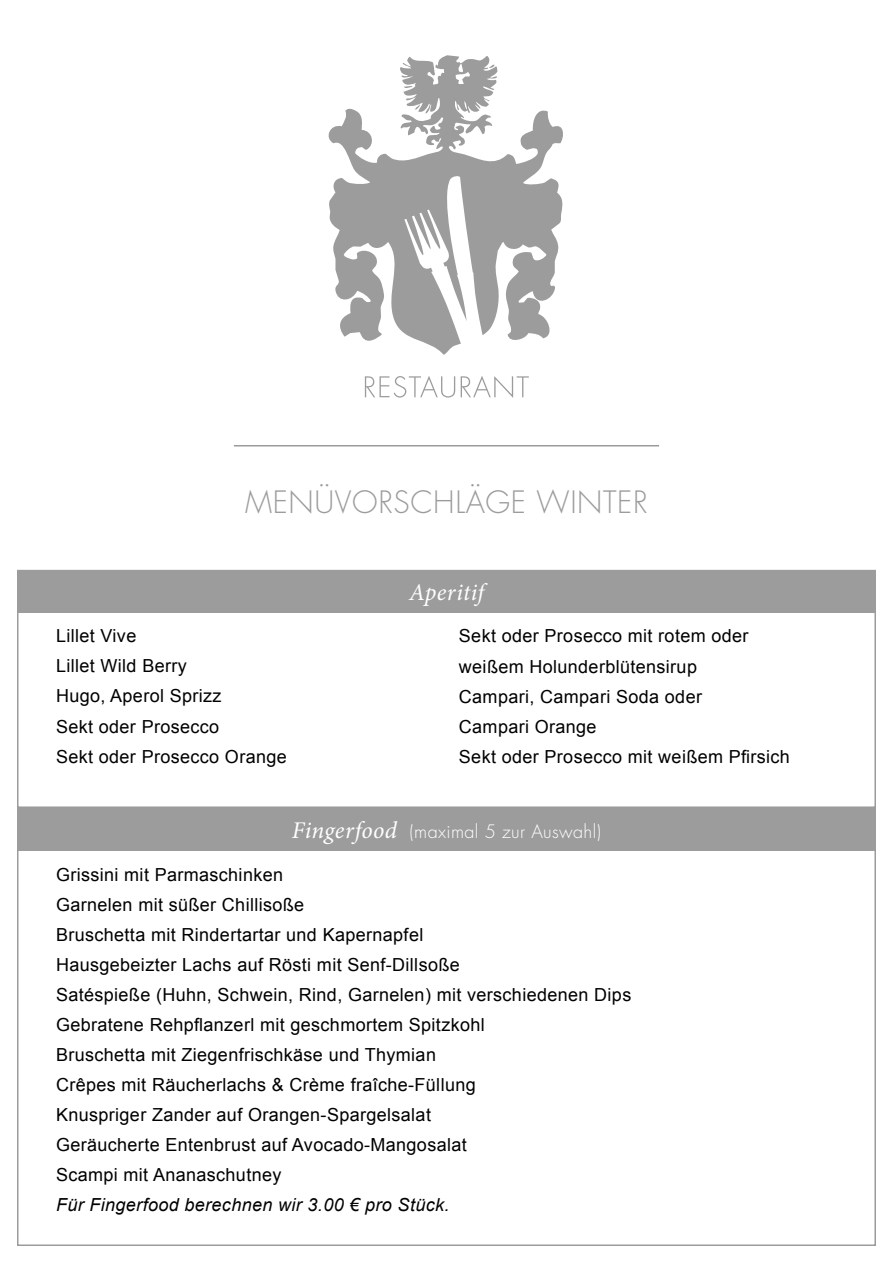
<style>
.page{position:relative;width:893px;height:1263px;background:#fff}
.page>*{position:absolute;margin:0;border:0;box-sizing:border-box;transform-origin:0 0}
.t1{font:300 30px "Futura";letter-spacing:.02em;color:#9c9c9d}
.t2{font:italic 24px "Minion Pro";letter-spacing:.01em;color:#fff}
.t3{font:18px/30px "Arial";letter-spacing:.02em;color:#000}
.t4{font:italic 18px "Arial";letter-spacing:.02em;color:#000}
.t5{font:300 18px "Futura";letter-spacing:.02em;color:#fff}
.s1{font-family:"Minion Pro";font-weight:400;font-style:italic;font-size:24px}
</style>
<div class="page">
<div style="left:17px;top:570px;width:859px;height:42px;background:#9c9c9d"></div>
<div style="left:17px;top:808px;width:859px;height:42px;background:#9c9c9d"></div>
<svg style="left:328px;top:55px;width:235px;height:300px;fill:#9c9c9d"></svg>
<svg style="left:365px;top:376px;width:90px;height:22px"></svg>
<svg style="left:461px;top:376px;width:68px;height:22px"></svg>
<hr style="left:234px;top:445px;width:425px;height:1px;background:#9c9c9d">
<h1 class="t1" style="left:245px;top:483px;width:404px">MENÜVORSCHLÄGE WINTER</h1>
<h2 class="t2" style="left:409px;top:576px;width:76px">Aperitif</h2>
<p class="t3" style="left:56px;top:621px;width:232px">Lillet Vive<br>Lillet Wild Berry<br>Hugo, Aperol Sprizz<br>Sekt oder Prosecco<br>Sekt oder Prosecco Orange</p>
<p class="t3" style="left:459px;top:621px;width:333px">Sekt oder Prosecco mit rotem oder weißem Holunderblütensirup<br>Campari, Campari Soda oder<br>Campari Orange<br>Sekt oder Prosecco mit weißem Pfirsich</p>
<p class="t5" style="left:292px;top:820px;width:311px"><span class="s1">Fingerfood</span> (maximal 5 zur Auswahl)</p>
<p class="t3" style="left:56px;top:859px;width:577px">Grissini mit Parmaschinken<br>Garnelen mit süßer Chillisoße<br>Bruschetta mit Rindertartar und Kapernapfel<br>Hausgebeizter Lachs auf Rösti mit Senf-Dillsoße<br>Satéspieße (Huhn, Schwein, Rind, Garnelen) mit verschiedenen Dips Gebratene Rehpflanzerl mit geschmortem Spitzkohl<br>Bruschetta mit Ziegenfrischkäse und Thymian<br>Crêpes mit Räucherlachs &amp; Crème fraîche-Füllung<br>Knuspriger Zander auf Orangen-Spargelsalat<br>Geräucherte Entenbrust auf Avocado-Mangosalat<br>Scampi mit Ananaschutney</p>
<p class="t4" style="left:56px;top:1193px;width:395px">Für Fingerfood berechnen wir 3.00 € pro Stück.</p>
</div>
